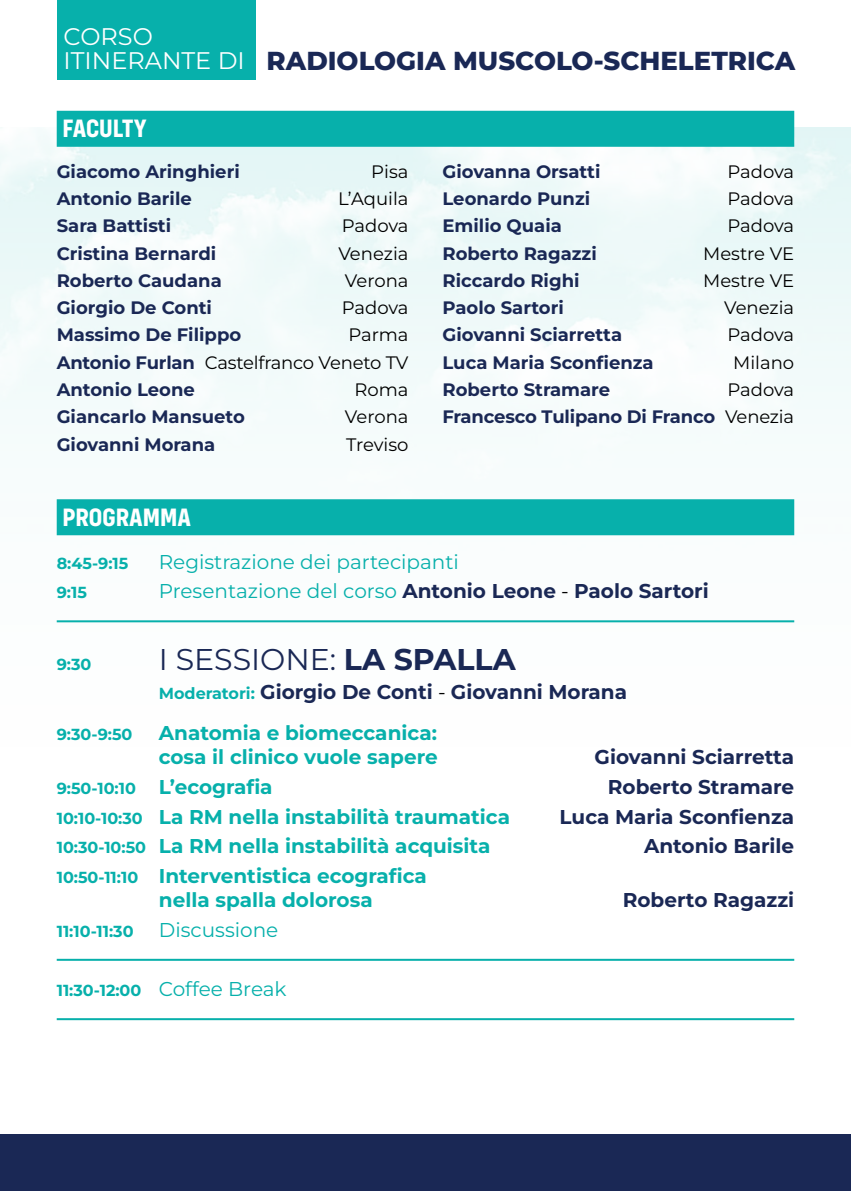
<style>
.page{position:relative;width:851px;height:1191px;background:#fff}
.page>*{position:absolute;margin:0;border:0;box-sizing:border-box;transform-origin:0 0}
.t1{font:30px "Montserrat";color:#1a2855}
.t2{font:800 26px "Montserrat";color:#1a2855}
.t3{font:700 26px "Config Condensed";color:#fff}
.t4{font:24px "Montserrat";color:#fff}
.t5{font:700 20px/24px "Montserrat";color:#07b0ab}
.t6{font:700 20px "Montserrat";color:#1a2855}
.t7{font:20px "Montserrat";color:#07b0ab}
.t8{font:700 18px/27.2px "Montserrat";color:#1a2855;text-align:right}
.t9{font:18px/27.2px "Montserrat";color:#000;text-align:justify}
.t10{font:700 16px "Montserrat";color:#07b0ab}
.s1{font-weight:400;font-size:24px;color:#fff}
.s2{font-weight:700;color:#1a2855}
.s3{font-weight:400;color:#000}
.s4{font-weight:400;color:#07b0ab}
.s5{font-weight:700}
.s6{font-size:16px;color:#07b0ab}
.s7{font-size:16px}
.s8{font-weight:400;font-size:20px}
</style>
<div class="page">
<hr style="left:850px;top:1134px;width:1px;height:57px;background:#1a2855">
<div style="left:0;top:1134px;width:850px;height:57px;background:#1a2855"></div>
<div style="left:57px;top:499px;width:737px;height:36px;background:#07b0ab"></div>
<hr style="left:57px;top:620px;width:737px;height:2px;background:#07b0ab">
<hr style="left:57px;top:958px;width:737px;height:2px;background:#07b0ab">
<hr style="left:57px;top:1018px;width:737px;height:2px;background:#07b0ab">
<div style="left:57px;top:111px;width:737px;height:36px;background:#07b0ab"></div>
<div style="left:57px;top:0;width:198px;height:79px;background:#07b0ab"></div>
<h3 class="t4" style="left:63px;top:20px;width:91px">CORSO</h3>
<h2 class="t2" style="left:63px;top:44px;width:733px"><span class="s1">ITINERANTE DI</span> RADIOLOGIA MUSCOLO-SCHELETRICA</h2>
<h2 class="t3" style="left:62px;top:113px;width:86px">FACULTY</h2>
<p class="t8" style="left:57px;top:157px;width:184px">Giacomo Aringhieri</p>
<p class="t9" style="left:371px;top:157px;width:39px">Pisa</p>
<p class="t8" style="left:57px;top:184px;width:137px">Antonio Barile</p>
<p class="t9" style="left:338px;top:184px;width:72px">L’Aquila</p>
<p class="t8" style="left:57px;top:212px;width:116px">Sara Battisti</p>
<p class="t9" style="left:342px;top:212px;width:68px">Padova</p>
<p class="t8" style="left:57px;top:239px;width:161px">Cristina Bernardi</p>
<p class="t9" style="left:338px;top:239px;width:72px">Venezia</p>
<p class="t8" style="left:57px;top:266px;width:166px">Roberto Caudana</p>
<p class="t9" style="left:345px;top:266px;width:65px">Verona</p>
<p class="t8" style="left:57px;top:294px;width:157px">Giorgio De Conti</p>
<p class="t9" style="left:342px;top:294px;width:68px">Padova</p>
<p class="t8" style="left:57px;top:321px;width:186px">Massimo De Filippo</p>
<p class="t9" style="left:57px;top:321px;width:353px;text-indent:291px">Parma <span class="s2">Antonio Furlan</span> Castelfranco Veneto TV <span class="s2">Antonio Leone</span></p>
<p class="t9" style="left:354px;top:375px;width:56px">Roma</p>
<p class="t8" style="left:57px;top:403px;width:189px">Giancarlo Mansueto</p>
<p class="t9" style="left:345px;top:403px;width:65px">Verona</p>
<p class="t8" style="left:57px;top:430px;width:160px">Giovanni Morana</p>
<p class="t9" style="left:346px;top:430px;width:64px">Treviso</p>
<p class="t8" style="left:442px;top:157px;width:159px">Giovanna Orsatti</p>
<p class="t9" style="left:727px;top:157px;width:68px">Padova</p>
<p class="t8" style="left:442px;top:184px;width:149px">Leonardo Punzi</p>
<p class="t9" style="left:727px;top:184px;width:68px">Padova</p>
<p class="t8" style="left:442px;top:212px;width:121px">Emilio Quaia</p>
<p class="t9" style="left:727px;top:212px;width:68px">Padova</p>
<p class="t8" style="left:442px;top:239px;width:156px">Roberto Ragazzi</p>
<p class="t9" style="left:703px;top:239px;width:93px">Mestre VE</p>
<p class="t8" style="left:442px;top:266px;width:138px">Riccardo Righi</p>
<p class="t9" style="left:703px;top:266px;width:93px">Mestre VE</p>
<p class="t8" style="left:442px;top:294px;width:123px">Paolo Sartori</p>
<p class="t9" style="left:724px;top:294px;width:72px">Venezia</p>
<p class="t8" style="left:442px;top:321px;width:181px">Giovanni Sciarretta</p>
<p class="t9" style="left:727px;top:321px;width:68px">Padova</p>
<p class="t8" style="left:442px;top:348px;width:213px">Luca Maria Sconfienza</p>
<p class="t9" style="left:733px;top:348px;width:62px">Milano</p>
<p class="t8" style="left:442px;top:375px;width:169px">Roberto Stramare</p>
<p class="t8" style="left:442px;top:375px;width:353px"><span class="s3">Padova<br></span>Francesco Tulipano Di Franco <span class="s3">Venezia</span></p>
<h2 class="t3" style="left:62px;top:502px;width:130px">PROGRAMMA</h2>
<p class="t10" style="left:57px;top:552px;width:73px">8:45-9:15</p>
<p class="t7" style="left:159px;top:548px;width:301px">Registrazione dei partecipanti</p>
<p class="t10" style="left:57px;top:582px;width:32px">9:15</p>
<p class="t6" style="left:159px;top:578px;width:551px"><span class="s4">Presentazione del corso</span> Antonio Leone <span class="s3">-</span> Paolo Sartori</p>
<p class="t10" style="left:57px;top:653px;width:36px">9:30</p>
<h1 class="t1" style="left:159px;top:639px;width:358px">I SESSIONE: <span class="s5">LA SPALLA</span></h1>
<p class="t6" style="left:159px;top:679px;width:469px"><span class="s6">Moderatori:</span> Giorgio De Conti <span class="s3">-</span> Giovanni Morana</p>
<p class="t10" style="left:57px;top:724px;width:77px">9:30-9:50</p>
<p class="t5" style="left:159px;top:720px;width:280px">Anatomia e biomeccanica: cosa il clinico vuole sapere</p>
<p class="t6" style="left:594px;top:744px;width:201px">Giovanni Sciarretta</p>
<p class="t5" style="left:57px;top:774px;width:217px"><span class="s7">9:50-10:10</span> L’ecografia</p>
<p class="t6" style="left:607px;top:773px;width:188px">Roberto Stramare</p>
<p class="t5" style="left:57px;top:804px;width:455px"><span class="s7">10:10-10:30</span> La RM nella instabilità traumatica</p>
<p class="t6" style="left:559px;top:803px;width:236px">Luca Maria Sconfienza</p>
<p class="t5" style="left:57px;top:834px;width:435px"><span class="s7">10:30-10:50</span> La RM nella instabilità acquisita</p>
<p class="t6" style="left:644px;top:833px;width:152px">Antonio Barile</p>
<p class="t5" style="left:159px;top:863px;width:269px;text-indent:-102px"><span class="s7">10:50-11:10</span> Interventistica ecografica nella spalla dolorosa</p>
<p class="t6" style="left:622px;top:886px;width:173px">Roberto Ragazzi</p>
<p class="t10" style="left:57px;top:920px;width:78px">11:10-11:30</p>
<p class="t7" style="left:159px;top:916px;width:121px">Discussione</p>
<p class="t10" style="left:57px;top:979px;width:231px">11:30-12:00 <span class="s8">Coffee Break</span></p>
</div>
